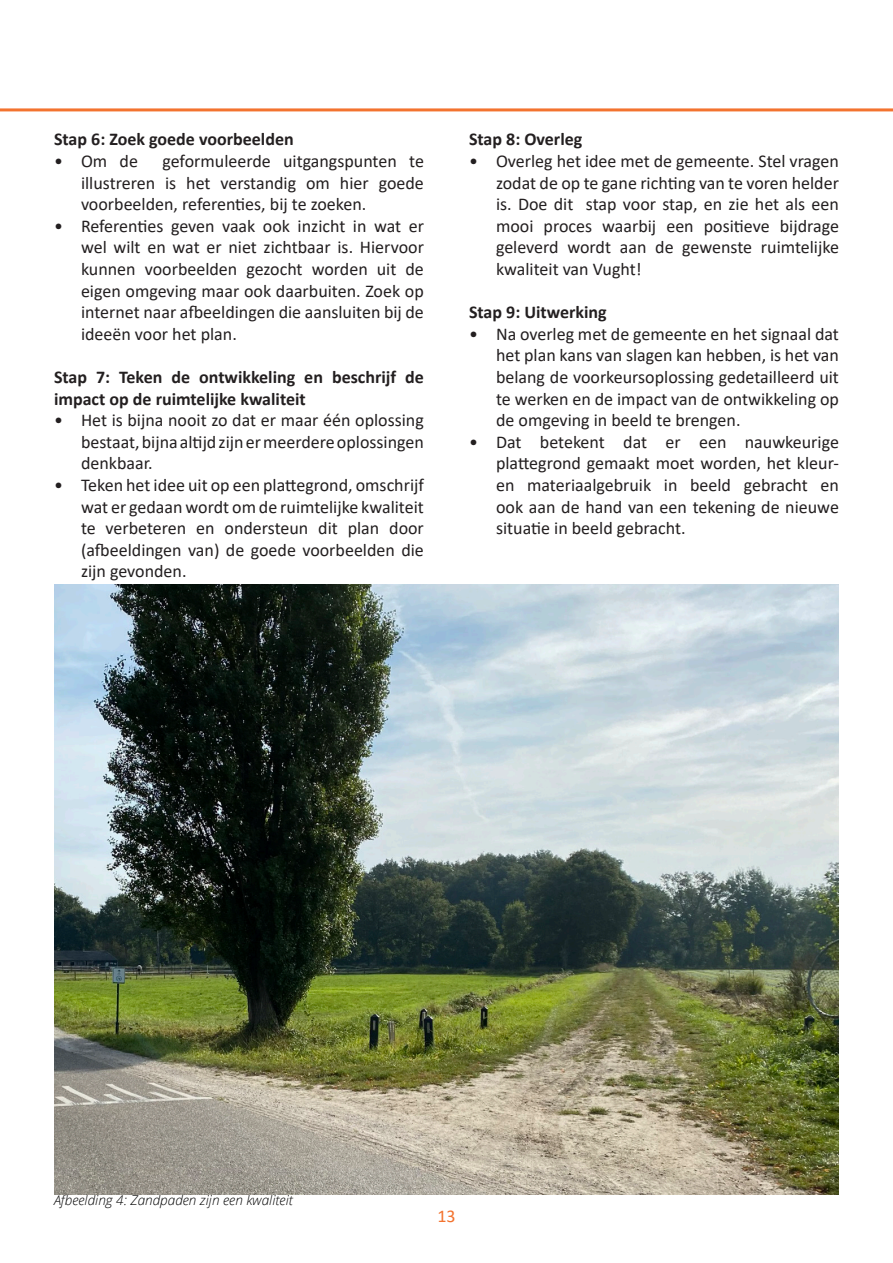
<style>
.page{position:relative;width:893px;height:1263px;background:#fff}
.page>*{position:absolute;margin:0;border:0;box-sizing:border-box;transform-origin:0 0}
.t1{font:18px/21.6px "Calibri";color:#231f20;text-align:justify}
.t2{font:700 18px/21.6px "Calibri";color:#231f20}
.t3{font:18px "Calibri";color:#f3732f}
.t4{font:italic 300 13.5px "Open Sans";color:#000}
</style>
<div class="page">
<hr style="left:0;top:108px;width:893px;height:3px;background:#f3732f">
<img style="left:54px;top:585px;width:785px;height:610px">
<p class="t2" style="left:54px;top:128px;width:241px">Stap 6: Zoek goede voorbeelden</p>
<p class="t1" style="left:54px;top:150px;width:85px">• Om de</p>
<p class="t1" style="left:81px;top:150px;width:344px;text-indent:81px">geformuleerde uitgangspunten te illustreren is het verstandig om hier goede voorbeelden, referenties, bij te zoeken.</p>
<p class="t1" style="left:81px;top:214px;width:344px;text-indent:-27px">• Referenties geven vaak ook inzicht in wat er wel wilt en wat er niet zichtbaar is. Hiervoor kunnen voorbeelden gezocht worden uit de eigen omgeving maar ook daarbuiten. Zoek op internet naar afbeeldingen die aansluiten bij de ideeën voor het plan.</p>
<p class="t2" style="left:54px;top:366px;width:371px">Stap 7: Teken de ontwikkeling en beschrijf de impact op de ruimtelijke kwaliteit</p>
<p class="t1" style="left:81px;top:409px;width:344px;text-indent:-27px">• Het is bijna nooit zo dat er maar één oplossing bestaat,bijna altijdzijnermeerdereoplossingen denkbaar.</p>
<p class="t1" style="left:81px;top:474px;width:344px;text-indent:-27px">• Teken het idee uit op een plattegrond, omschrijf wat er gedaan wordt om de ruimtelijke kwaliteit te verbeteren en ondersteun dit plan door (afbeeldingen van) de goede voorbeelden die zijn gevonden.</p>
<p class="t2" style="left:469px;top:128px;width:115px">Stap 8: Overleg</p>
<p class="t1" style="left:496px;top:150px;width:344px;text-indent:-27px">• Overleg het idee met de gemeente. Stel vragen zodat de op te gane richting van te voren helder is. Doe dit stap voor stap, en zie het als een mooi proces waarbij een positieve bijdrage geleverd wordt aan de gewenste ruimtelijke kwaliteit van Vught!</p>
<p class="t2" style="left:469px;top:301px;width:139px">Stap 9: Uitwerking</p>
<p class="t1" style="left:496px;top:322px;width:344px;text-indent:-27px">• Na overleg met de gemeente en het signaal dat het plan kans van slagen kan hebben, is het van belang de voorkeursoplossing gedetailleerd uit te werken en de impact van de ontwikkeling op de omgeving in beeld te brengen.</p>
<p class="t1" style="left:496px;top:430px;width:344px;text-indent:-27px">• Dat betekent dat er een nauwkeurige plattegrond gemaakt moet worden, het kleur&shy;en materiaalgebruik in beeld gebracht en ook aan de hand van een tekening de nieuwe situatie in beeld gebracht.</p>
<p class="t4" style="left:54px;top:1191px;width:240px">Afbeelding 4: Zandpaden zijn een kwaliteit</p>
<p class="t3" style="left:437px;top:1204px;width:20px">13</p>
</div>
